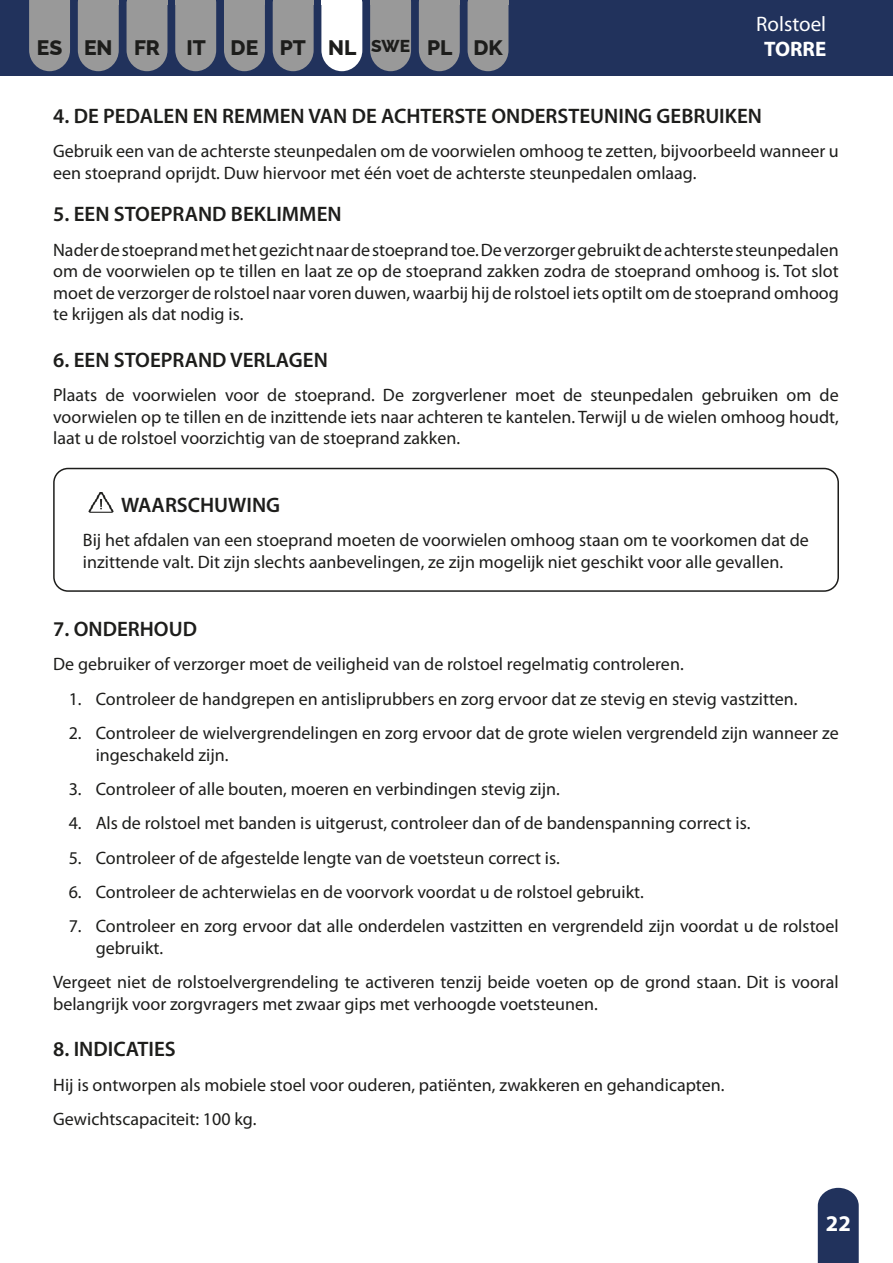
<style>
.page{position:relative;width:893px;height:1263px;background:#fff}
.page>*{position:absolute;margin:0;border:0;box-sizing:border-box;transform-origin:0 0}
.t1{font:700 22.5px "Myriad Pro";color:#fff}
.t2{font:600 21px "Myriad Pro";color:#1d1d1b}
.t3{font:800 21px "Raleway";color:#1d1d1b}
.t4{font:21px "Myriad Pro";color:#fff}
.t5{font:700 21px "Myriad Pro";color:#fff}
.t6{font:18px/21.6px "Myriad Pro";color:#1d1d1b}
.s1{font-size:17.25px}
</style>
<div class="page">
<div style="left:0;top:1px;width:893px;height:75px;background:#21325c"></div>
<svg style="left:29px;top:0;width:41px;height:71px;background:#8f9094"></svg>
<div style="left:37px;top:35px;width:26px;height:20px;background:#999"></div>
<div style="left:127px;top:4px;width:40px;height:67px;background:#999"></div>
<hr style="left:127px;top:0;width:40px;height:4px;background:#999">
<svg style="left:78px;top:4px;width:41px;height:67px;background:#909194"></svg>
<hr style="left:78px;top:0;width:41px;height:4px;background:#999">
<svg style="left:321px;top:4px;width:41px;height:67px;background:#eaecf0"></svg>
<div style="left:328px;top:35px;width:28px;height:20px;background:#fff"></div>
<hr style="left:321px;top:0;width:41px;height:4px;background:#fff">
<div style="left:468px;top:4px;width:40px;height:67px;background:#999"></div>
<hr style="left:468px;top:0;width:40px;height:4px;background:#999">
<svg style="left:273px;top:4px;width:41px;height:67px;background:#909194"></svg>
<hr style="left:273px;top:0;width:41px;height:4px;background:#999">
<svg style="left:419px;top:4px;width:41px;height:67px;background:#909194"></svg>
<hr style="left:419px;top:0;width:41px;height:4px;background:#999">
<svg style="left:224px;top:4px;width:41px;height:67px;background:#909294"></svg>
<hr style="left:224px;top:0;width:41px;height:4px;background:#999">
<svg style="left:370px;top:4px;width:41px;height:67px;background:#909194"></svg>
<hr style="left:370px;top:0;width:41px;height:4px;background:#999">
<svg style="left:175px;top:4px;width:41px;height:67px;background:#909194"></svg>
<hr style="left:175px;top:0;width:41px;height:4px;background:#999">
<svg style="left:818px;top:1188px;width:41px;height:75px;background:#2d3d64"></svg>
<img style="left:88px;top:492px;width:26px;height:21px">
<div style="left:53px;top:468px;width:786px;height:124px;border:2px solid #1d1d1b;border-radius:14px"></div>
<p class="t4" style="left:756px;top:11px;width:72px">Rolstoel</p>
<p class="t3" style="left:37px;top:30px;width:125px">ES EN FR</p>
<p class="t3" style="left:186px;top:30px;width:318px">IT DE PT NL <span class="s1">SWE</span> PL DK</p>
<p class="t5" style="left:764px;top:35px;width:64px">TORRE</p>
<p class="t2" style="left:53px;top:103px;width:710px">4. DE PEDALEN EN REMMEN VAN DE ACHTERSTE ONDERSTEUNING GEBRUIKEN</p>
<p class="t6" style="left:53px;top:140px;width:787px">Gebruik een van de achterste steunpedalen om de voorwielen omhoog te zetten, bijvoorbeeld wanneer u een stoeprand oprijdt. Duw hiervoor met één voet de achterste steunpedalen omlaag.</p>
<p class="t2" style="left:53px;top:201px;width:290px">5. EEN STOEPRAND BEKLIMMEN</p>
<p class="t6" style="left:53px;top:238px;width:787px;text-align:justify">Nader de stoeprand met het gezicht naar de stoeprand toe. De verzorger gebruikt de achterste steunpedalen om de voorwielen op te tillen en laat ze op de stoeprand zakken zodra de stoeprand omhoog is. Tot slot moet de verzorger de rolstoel naar voren duwen, waarbij hij de rolstoel iets optilt om de stoeprand omhoog te krijgen als dat nodig is.</p>
<p class="t2" style="left:53px;top:346px;width:276px">6. EEN STOEPRAND VERLAGEN</p>
<p class="t6" style="left:53px;top:384px;width:787px;text-align:justify">Plaats de voorwielen voor de stoeprand. De zorgverlener moet de steunpedalen gebruiken om de voorwielen op te tillen en de inzittende iets naar achteren te kantelen. Terwijl u de wielen omhoog houdt, laat u de rolstoel voorzichtig van de stoeprand zakken.</p>
<p class="t2" style="left:121px;top:492px;width:161px">WAARSCHUWING</p>
<p class="t6" style="left:83px;top:529px;width:727px">Bij het afdalen van een stoeprand moeten de voorwielen omhoog staan om te voorkomen dat de inzittende valt. Dit zijn slechts aanbevelingen, ze zijn mogelijk niet geschikt voor alle gevallen.</p>
<p class="t2" style="left:53px;top:615px;width:145px">7. ONDERHOUD</p>
<p class="t6" style="left:53px;top:653px;width:632px">De gebruiker of verzorger moet de veiligheid van de rolstoel regelmatig controleren.</p>
<p class="t6" style="left:69px;top:687px;width:730px">1. Controleer de handgrepen en antisliprubbers en zorg ervoor dat ze stevig en stevig vastzitten.</p>
<p class="t6" style="left:96px;top:722px;width:745px;text-indent:-27px">2. Controleer de wielvergrendelingen en zorg ervoor dat de grote wielen vergrendeld zijn wanneer ze ingeschakeld zijn.</p>
<p class="t6" style="left:69px;top:778px;width:493px">3. Controleer of alle bouten, moeren en verbindingen stevig zijn.</p>
<p class="t6" style="left:69px;top:812px;width:683px">4. Als de rolstoel met banden is uitgerust, controleer dan of de bandenspanning correct is.</p>
<p class="t6" style="left:69px;top:846px;width:493px">5. Controleer of de afgestelde lengte van de voetsteun correct is.</p>
<p class="t6" style="left:69px;top:881px;width:577px">6. Controleer de achterwielas en de voorvork voordat u de rolstoel gebruikt.</p>
<p class="t6" style="left:96px;top:915px;width:744px;text-indent:-27px">7. Controleer en zorg ervoor dat alle onderdelen vastzitten en vergrendeld zijn voordat u de rolstoel gebruikt.</p>
<p class="t6" style="left:53px;top:971px;width:787px">Vergeet niet de rolstoelvergrendeling te activeren tenzij beide voeten op de grond staan. Dit is vooral belangrijk voor zorgvragers met zwaar gips met verhoogde voetsteunen.</p>
<p class="t2" style="left:53px;top:1036px;width:124px">8. INDICATIES</p>
<p class="t6" style="left:53px;top:1073px;width:673px">Hij is ontworpen als mobiele stoel voor ouderen, patiënten, zwakkeren en gehandicapten.</p>
<p class="t6" style="left:53px;top:1108px;width:205px">Gewichtscapaciteit: 100 kg.</p>
<p class="t1" style="left:826px;top:1209px;width:26px">22</p>
</div>
